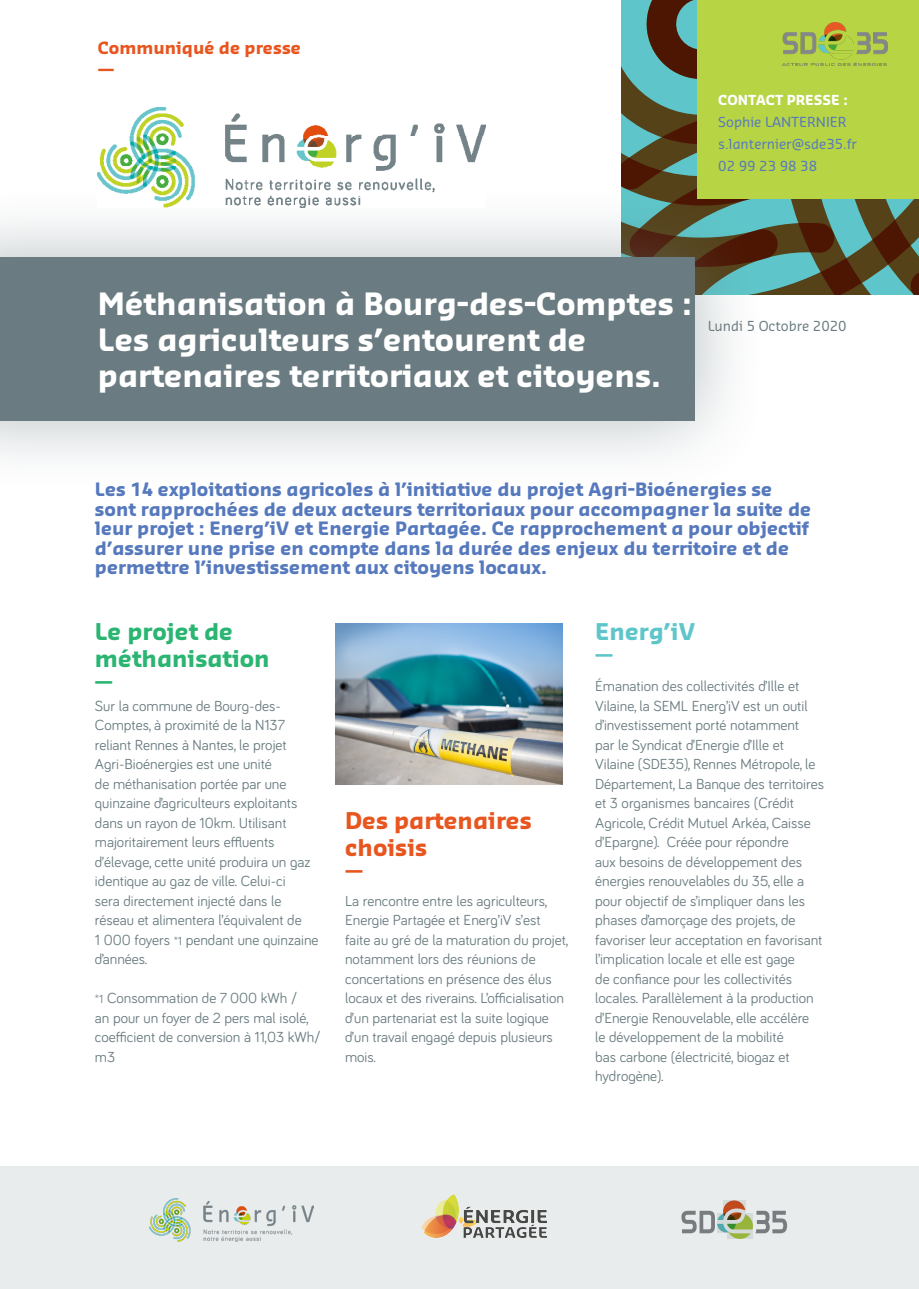
<style>
.page{position:relative;width:919px;height:1289px;background:#fff}
.page>*{position:absolute;margin:0;border:0;box-sizing:border-box;transform-origin:0 0}
.t1{font:700 30px "Sansa Pro";color:#fff}
.sous-titre{font:700 22.5px/27px "Sansa Pro";color:#2bb572}
.sous-titre-2{font:700 22.5px/27px "Sansa Pro";color:#e85620}
.sous-titre-3{font:700 22.5px "Sansa Pro";color:#5ec6ca}
.Chapô{font:700 18px/19.5px "Sansa Pro";color:#5679bd}
.t2{font:700 18px "Sansa Pro";color:#2bb572}
.t3{font:700 18px "Sansa Pro";color:#e85620}
.t4{font:700 18px "Sansa Pro";color:#5ec6ca}
.t5{font:700 16.5px "Sansa Pro";color:#e85620}
.TXT_courant{font:15px/19.5px "Bariol";color:#6a7c81}
.t6{font:13.5px "Sansa Pro";color:#5679bd}
.t7{font:13.5px "Sansa Pro";color:#6a7c81}
.t8{font:700 13.5px "Sansa Pro";color:#fff}
.s1{font-size:12px}
</style>
<div class="page">
<div style="left:0;top:1166px;width:918px;height:122px;background:#e9eced"></div>
<svg style="left:621px;top:0;width:297px;height:294px;background:#576d5b"></svg>
<div style="left:0;top:185px;width:766px;height:307px;background:#6a7c81;opacity:.5"></div>
<div style="left:0;top:257px;width:694px;height:164px;background:#6a7c81"></div>
<img style="left:98px;top:107px;width:387px;height:101px">
<svg style="left:681px;top:1200px;width:106px;height:38px"></svg>
<div style="left:697px;top:0;width:221px;height:198px;background:#b6d444"></div>
<img style="left:335px;top:623px;width:227px;height:161px">
<img style="left:149px;top:1198px;width:165px;height:42px">
<img style="left:421px;top:1194px;width:125px;height:43px">
<img style="left:782px;top:23px;width:105px;height:42px">
<p class="t5" style="left:98px;top:37px;width:205px">Communiqué de presse</p>
<p class="t5" style="left:98px;top:59px;width:18px">—</p>
<p class="t8" style="left:718px;top:91px;width:131px">CONTACT PRESSE :</p>
<p class="t6" style="left:718px;top:113px;width:130px">Sophie LANTERNIER</p>
<p class="t6" style="left:718px;top:135px;width:140px">s.lanternier@sde35.fr</p>
<p class="t6" style="left:718px;top:157px;width:100px">02 99 23 98 38</p>
<p class="t1" style="left:98px;top:284px;width:595px">Méthanisation à Bourg-des-Comptes :</p>
<p class="t1" style="left:98px;top:320px;width:490px">Les agriculteurs s’entourent de</p>
<p class="t1" style="left:98px;top:356px;width:564px">partenaires territoriaux et citoyens.</p>
<p class="t7" style="left:707px;top:317px;width:140px">Lundi 5 Octobre 2020</p>
<p class="Chapô" style="left:95px;top:479px;width:718px">Les 14 exploitations agricoles à l’initiative du projet Agri-Bioénergies se sont rapprochées de deux acteurs territoriaux pour accompagner la suite de leur projet : Energ’iV et Energie Partagée. Ce rapprochement a pour objectif d’assurer une prise en compte dans la durée des enjeux du territoire et de permettre l’investissement aux citoyens locaux.</p>
<p class="sous-titre" style="left:95px;top:617px;width:176px">Le projet de méthanisation</p>
<p class="t2" style="left:95px;top:670px;width:19px">—</p>
<p class="TXT_courant" style="left:95px;top:695px;width:217px">Sur la commune de Bourg-des-Comptes, à proximité de la N137 reliant Rennes à Nantes, le projet Agri-Bioénergies est une unité<br>de méthanisation portée par une quinzaine d’agriculteurs exploitants dans un rayon de 10km. Utilisant majoritairement leurs effluents d’élevage, cette unité produira un gaz identique au gaz de ville. Celui-ci</p>
<p class="TXT_courant" style="left:95px;top:890px;width:188px">sera directement injecté dans le</p>
<p class="TXT_courant" style="left:95px;top:909px;width:208px">réseau et alimentera l’équivalent de</p>
<p class="TXT_courant" style="left:95px;top:929px;width:225px">1 000 foyers <span class="s1">*1</span> pendant une quinzaine d’années.</p>
<p class="TXT_courant" style="left:95px;top:987px;width:227px"><span class="s1">*1</span> Consommation de 7 000 kWh /<br>an pour un foyer de 2 pers mal isolé, coefficient de conversion à 11,03 kWh/ m3</p>
<p class="sous-titre-2" style="left:345px;top:806px;width:188px">Des partenaires choisis</p>
<p class="t3" style="left:345px;top:859px;width:19px">—</p>
<p class="TXT_courant" style="left:345px;top:890px;width:225px">La rencontre entre les agriculteurs, Energie Partagée et Energ’iV s’est faite au gré de la maturation du projet, notamment lors des réunions de concertations en présence des élus locaux et des riverains. L’officialisation d’un partenariat est la suite logique d’un travail engagé depuis plusieurs mois.</p>
<p class="sous-titre-3" style="left:595px;top:617px;width:102px">Energ’iV</p>
<p class="t4" style="left:595px;top:643px;width:19px">—</p>
<p class="TXT_courant" style="left:595px;top:675px;width:230px">Émanation des collectivités d’Ille et Vilaine, la SEML Energ’iV est un outil d’investissement porté notamment<br>par le Syndicat d’Energie d’Ille et Vilaine (SDE35), Rennes Métropole, le Département, La Banque des territoires et 3 organismes bancaires (Crédit Agricole, Crédit Mutuel Arkéa, Caisse d’Epargne). Créée pour répondre<br>aux besoins de développement des énergies renouvelables du 35, elle a pour objectif de s’impliquer dans les phases d’amorçage des projets, de favoriser leur acceptation en favorisant l’implication locale et elle est gage<br>de confiance pour les collectivités locales. Parallèlement à la production d’Energie Renouvelable, elle accélère<br>le développement de la mobilité<br>bas carbone (électricité, biogaz et hydrogène).</p>
</div>
